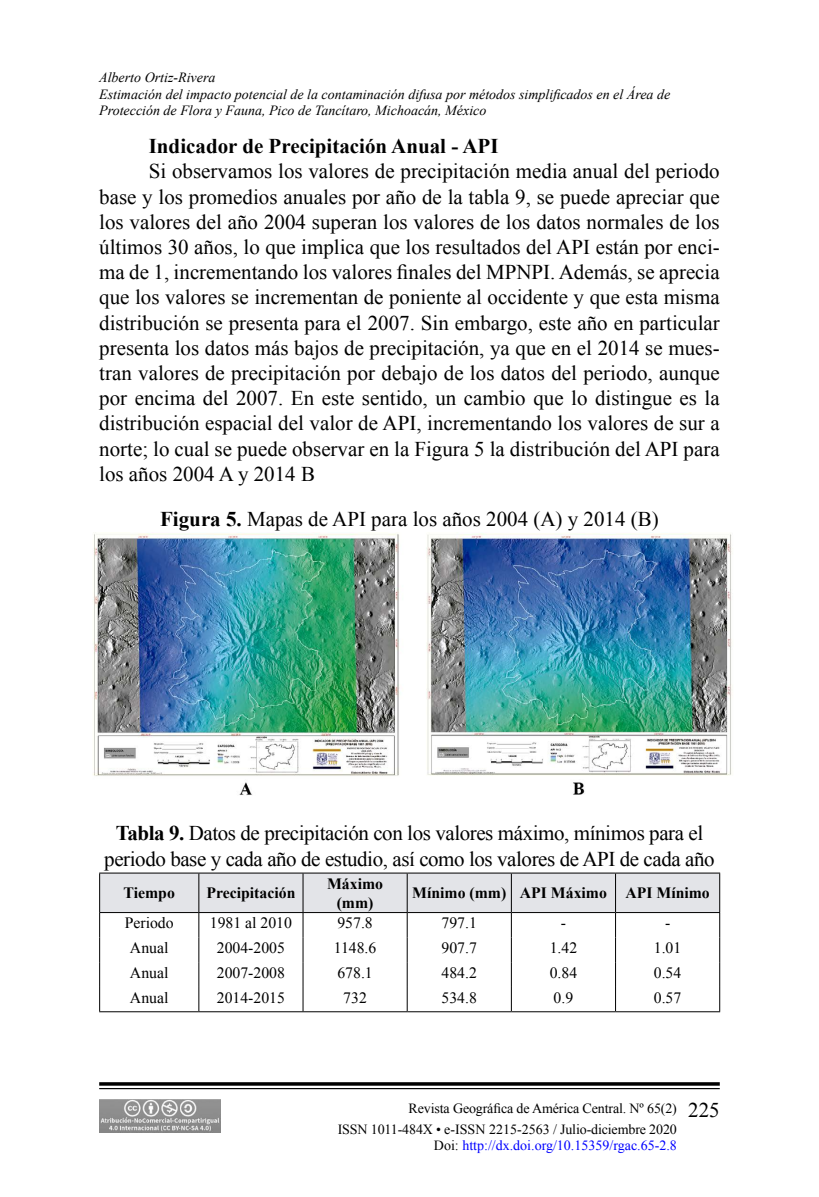
<style>
.page{position:relative;width:819px;height:1197px;background:#fff}
.page>*{position:absolute;margin:0;border:0;box-sizing:border-box;transform-origin:0 0}
.t1{font:21px/25.2px "Times New Roman";letter-spacing:-.02em;color:#000;text-align:justify}
.t2{font:21px "Times New Roman";color:#000}
.t3{font:700 21px "Times New Roman";color:#000}
.t4{font:15.75px "Times New Roman";color:#000}
.t5{font:700 15.75px/18.9px "Times New Roman";color:#000;text-align:center}
.t6{font:italic 14px/16.8px "Times New Roman";color:#000}
.t7{font:14px/21px "Times New Roman";letter-spacing:-.01em;color:#000}
.t8{font:14px "Times New Roman";color:#00f}
.s1{font-weight:700}
.s2{font-size:21px}
.s3{color:#000}
</style>
<div class="page">
<svg style="left:99px;top:1082px;width:621px;height:4px;background:#1f1f1f"></svg>
<hr style="left:99px;top:1088px;width:621px;height:1px;background:#000">
<img style="left:99px;top:1099px;width:121px;height:34px">
<img style="left:93px;top:533px;width:639px;height:262px">
<svg style="left:99px;top:873px;width:621px;height:138px"></svg>
<hr style="left:99px;top:1011px;width:100px;height:1px;background:#000">
<hr style="left:199px;top:1011px;width:104px;height:1px;background:#000">
<hr style="left:303px;top:1011px;width:104px;height:1px;background:#000">
<hr style="left:407px;top:1011px;width:104px;height:1px;background:#000">
<hr style="left:511px;top:1011px;width:105px;height:1px;background:#000">
<hr style="left:616px;top:1011px;width:104px;height:1px;background:#000">
<p class="t6" style="left:99px;top:68px;width:573px">Alberto Ortiz-Rivera<br>Estimación del impacto potencial de la contaminación difusa por métodos simplificados en el Área de<br>Protección de Flora y Fauna, Pico de Tancítaro, Michoacán, México</p>
<p class="t3" style="left:149px;top:132px;width:351px">Indicador de Precipitación Anual - API</p>
<p class="t1" style="left:99px;top:158px;width:622px;text-indent:50px">Si observamos los valores de precipitación media anual del periodo base y los promedios anuales por año de la tabla 9, se puede apreciar que los valores del año 2004 superan los valores de los datos normales de los últimos 30 años, lo que implica que los resultados del API están por enci&shy;ma de 1, incrementando los valores finales del MPNPI. Además, se aprecia que los valores se incrementan de poniente al occidente y que esta misma distribución se presenta para el 2007. Sin embargo, este año en particular presenta los datos más bajos de precipitación, ya que en el 2014 se mues&shy;tran valores de precipitación por debajo de los datos del periodo, aunque por encima del 2007. En este sentido, un cambio que lo distingue es la distribución espacial del valor de API, incrementando los valores de sur a norte; lo cual se puede observar en la Figura 5 la distribución del API para los años 2004 A y 2014 B</p>
<p class="t2" style="left:160px;top:505px;width:500px"><span class="s1">Figura 5.</span> Mapas de API para los años 2004 (A) y 2014 (B)</p>
<p class="t1" style="left:104px;top:820px;width:612px;text-align:center"><span class="s1">Tabla 9.</span> Datos de precipitación con los valores máximo, mínimos para el periodo base y cada año de estudio, así como los valores de API de cada año</p>
<p class="t5" style="left:124px;top:883px;width:53px">Tiempo</p>
<p class="t5" style="left:206px;top:883px;width:90px">Precipitación</p>
<p class="t5" style="left:327px;top:874px;width:57px">Máximo (mm)</p>
<p class="t5" style="left:412px;top:883px;width:299px">Mínimo (mm) API Máximo API Mínimo</p>
<p class="t4" style="left:125px;top:913px;width:50px">Periodo</p>
<p class="t4" style="left:210px;top:913px;width:84px">1981 al 2010</p>
<p class="t4" style="left:337px;top:913px;width:37px">957.8</p>
<p class="t4" style="left:442px;top:913px;width:37px">797.1</p>
<p class="t4" style="left:561px;top:913px;width:7px">-</p>
<p class="t4" style="left:665px;top:913px;width:7px">-</p>
<p class="t4" style="left:130px;top:937px;width:40px">Anual</p>
<p class="t4" style="left:217px;top:937px;width:70px">2004-2005</p>
<p class="t4" style="left:334px;top:937px;width:44px">1148.6</p>
<p class="t4" style="left:442px;top:937px;width:37px">907.7</p>
<p class="t4" style="left:550px;top:937px;width:29px">1.42</p>
<p class="t4" style="left:654px;top:937px;width:29px">1.01</p>
<p class="t4" style="left:130px;top:962px;width:40px">Anual</p>
<p class="t4" style="left:217px;top:962px;width:70px">2007-2008</p>
<p class="t4" style="left:337px;top:962px;width:37px">678.1</p>
<p class="t4" style="left:442px;top:962px;width:37px">484.2</p>
<p class="t4" style="left:550px;top:962px;width:29px">0.84</p>
<p class="t4" style="left:654px;top:962px;width:29px">0.54</p>
<p class="t4" style="left:130px;top:987px;width:40px">Anual</p>
<p class="t4" style="left:217px;top:987px;width:70px">2014-2015</p>
<p class="t4" style="left:343px;top:987px;width:25px">732</p>
<p class="t4" style="left:442px;top:987px;width:37px">534.8</p>
<p class="t4" style="left:554px;top:987px;width:21px">0.9</p>
<p class="t4" style="left:654px;top:987px;width:29px">0.57</p>
<p class="t7" style="left:338px;top:1097px;width:384px;text-indent:71px">Revista Geográfica de América Central. Nº 65(2) <span class="s2">225<br></span>ISSN 1011-484X • e-ISSN 2215-2563 / Julio-diciembre 2020</p>
<p class="t8" style="left:434px;top:1136px;width:244px"><span class="s3">Doi:</span> http://dx.doi.org/10.15359/rgac.65-2.8</p>
</div>
